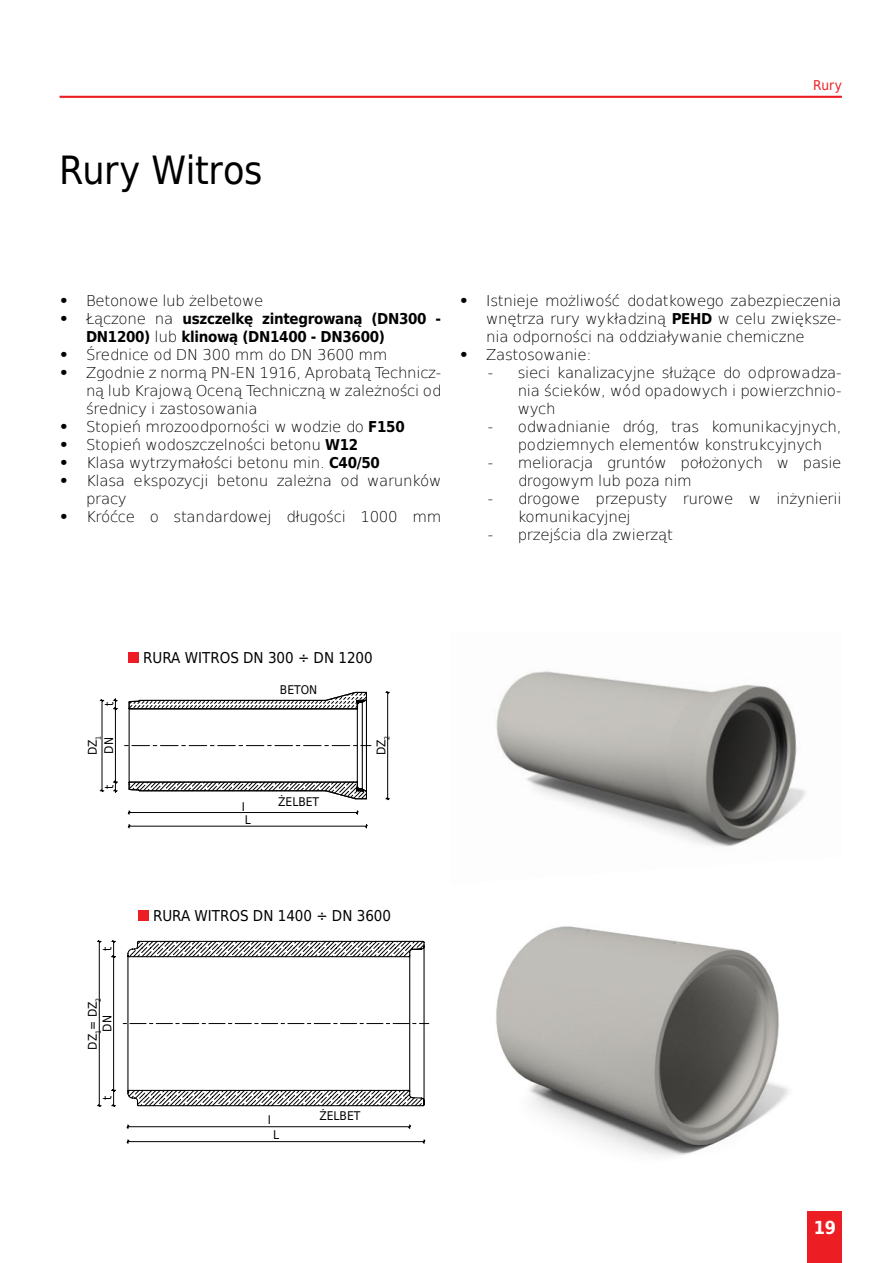
<style>
.page{position:relative;width:893px;height:1263px;background:#fff}
.page>*{position:absolute;margin:0;border:0;box-sizing:border-box;transform-origin:0 0}
.t1{font:39px "DejaVu Sans Condensed";letter-spacing:-.01em;color:#000}
.t2{font:700 18px "DejaVu Sans Condensed";color:#fff}
.t3{font:200 15px/18px "DejaVu Sans";letter-spacing:-.02em;color:#000}
.t4{font:700 15px/18px "DejaVu Sans Condensed";letter-spacing:-.02em;color:#000}
.t5{font:15px "DejaVu Sans Condensed";color:#000}
.t6{font:13.5px "DejaVu Sans Condensed";color:#ed1d24}
.t7{font:12px/13.6px "DejaVu Sans Condensed";color:#000}
.t8{font:7.05px "DejaVu Sans Condensed";color:#000}
.s1{font-weight:700}
.s2{font-family:"DejaVu Sans"}
.s3{font-family:"DejaVu Sans";font-weight:200}
.s4{font-family:"DejaVu Sans Condensed";font-weight:700}
</style>
<div class="page">
<img style="left:496px;top:671px;width:310px;height:176px">
<img style="left:496px;top:926px;width:293px;height:230px">
<div style="left:128px;top:652px;width:11px;height:11px;background:#ed1d24"></div>
<svg style="left:100px;top:691px;width:290px;height:137px"></svg>
<div style="left:138px;top:910px;width:11px;height:11px;background:#ed1d24"></div>
<svg style="left:97px;top:940px;width:332px;height:204px"></svg>
<div style="left:808px;top:1212px;width:34px;height:51px;background:#ed1d24"></div>
<hr style="left:60px;top:96px;width:782px;height:2px;background:#ed1d24">
<h1 class="t1" style="left:59px;top:139px;width:205px">Rury Witros</h1>
<p class="t6" style="left:813px;top:75px;width:30px">Rury</p>
<p class="t3" style="left:59px;top:291px;width:206px"><span class="s1">•</span> Betonowe lub żelbetowe</p>
<p class="t4" style="left:86px;top:309px;width:357px;text-indent:-27px"><span class="s2">•</span> <span class="s3">Łączone na</span> uszczelkę zintegrowaną (DN300 -<br>DN1200) <span class="s3">lub</span> klinową (DN1400 - DN3600)</p>
<p class="t3" style="left:59px;top:345px;width:330px"><span class="s1">•</span> Średnice od DN 300 mm do DN 3600 mm</p>
<p class="t3" style="left:86px;top:363px;width:357px;text-align:justify;text-indent:-27px"><span class="s1">•</span> Zgodnie z normą PN-EN 1916, Aprobatą Technicz&shy;ną lub Krajową Oceną Techniczną w zależności od średnicy i zastosowania</p>
<p class="t3" style="left:59px;top:417px;width:347px"><span class="s1">•</span> Stopień mrozoodporności w wodzie do <span class="s4">F150</span></p>
<p class="t3" style="left:59px;top:435px;width:301px"><span class="s1">•</span> Stopień wodoszczelności betonu <span class="s4">W12</span></p>
<p class="t3" style="left:59px;top:453px;width:322px"><span class="s1">•</span> Klasa wytrzymałości betonu min. <span class="s4">C40/50</span></p>
<p class="t3" style="left:86px;top:471px;width:357px;text-indent:-27px"><span class="s1">•</span> Klasa ekspozycji betonu zależna od warunków pracy</p>
<p class="t3" style="left:59px;top:507px;width:384px"><span class="s1">•</span> Króćce o standardowej długości 1000 mm</p>
<p class="t3" style="left:486px;top:291px;width:357px;text-align:justify;text-indent:-27px"><span class="s1">•</span> Istnieje możliwość dodatkowego zabezpieczenia wnętrza rury wykładziną <span class="s4">PEHD</span> w celu zwiększe&shy;nia odporności na oddziaływanie chemiczne</p>
<p class="t3" style="left:459px;top:345px;width:134px"><span class="s1">•</span> Zastosowanie:</p>
<p class="t3" style="left:518px;top:363px;width:325px;text-align:justify;text-indent:-30px">- sieci kanalizacyjne służące do odprowadza&shy;nia ścieków, wód opadowych i powierzchnio&shy;wych</p>
<p class="t3" style="left:518px;top:417px;width:325px;text-indent:-30px">- odwadnianie dróg, tras komunikacyjnych, podziemnych elementów konstrukcyjnych</p>
<p class="t3" style="left:518px;top:453px;width:325px;text-indent:-30px">- melioracja gruntów położonych w pasie drogowym lub poza nim</p>
<p class="t3" style="left:518px;top:489px;width:325px;text-indent:-30px">- drogowe przepusty rurowe w inżynierii komunikacyjnej</p>
<p class="t3" style="left:488px;top:525px;width:187px">- przejścia dla zwierząt</p>
<p class="t5" style="left:143px;top:646px;width:231px">RURA WITROS DN 300 ÷ DN 1200</p>
<p class="t7" style="left:102px;top:706px;width:6px;rotate:-90deg">t</p>
<p class="t7" style="left:280px;top:683px;width:39px">BETON</p>
<p class="t7" style="left:85px;top:755px;width:21px;rotate:-90deg">DZ<sub>1</sub></p>
<p class="t7" style="left:374px;top:755px;width:21px;rotate:-90deg">DZ<sub>2</sub></p>
<p class="t7" style="left:102px;top:753px;width:18px;rotate:-90deg">DN</p>
<p class="t7" style="left:102px;top:789px;width:6px;rotate:-90deg">t</p>
<p class="t7" style="left:242px;top:799px;width:10px">I<br>L</p>
<p class="t7" style="left:278px;top:794px;width:43px">ŻELBET</p>
<p class="t7" style="left:100px;top:951px;width:6px;rotate:-90deg">t</p>
<p class="t8" style="left:93px;top:1002px;width:6px;rotate:-90deg">2</p>
<p class="t7" style="left:85px;top:1049px;width:49px;rotate:-90deg">DZ = DZ</p>
<p class="t7" style="left:100px;top:1032px;width:18px;rotate:-90deg">DN</p>
<p class="t8" style="left:93px;top:1034px;width:6px;rotate:-90deg">1</p>
<p class="t7" style="left:100px;top:1100px;width:6px;rotate:-90deg">t</p>
<p class="t5" style="left:153px;top:904px;width:240px">RURA WITROS DN 1400 ÷ DN 3600</p>
<p class="t7" style="left:268px;top:1113px;width:5px">I</p>
<p class="t7" style="left:273px;top:1128px;width:8px">L</p>
<p class="t7" style="left:319px;top:1109px;width:43px">ŻELBET</p>
<p class="t2" style="left:814px;top:1213px;width:24px">19</p>
</div>
